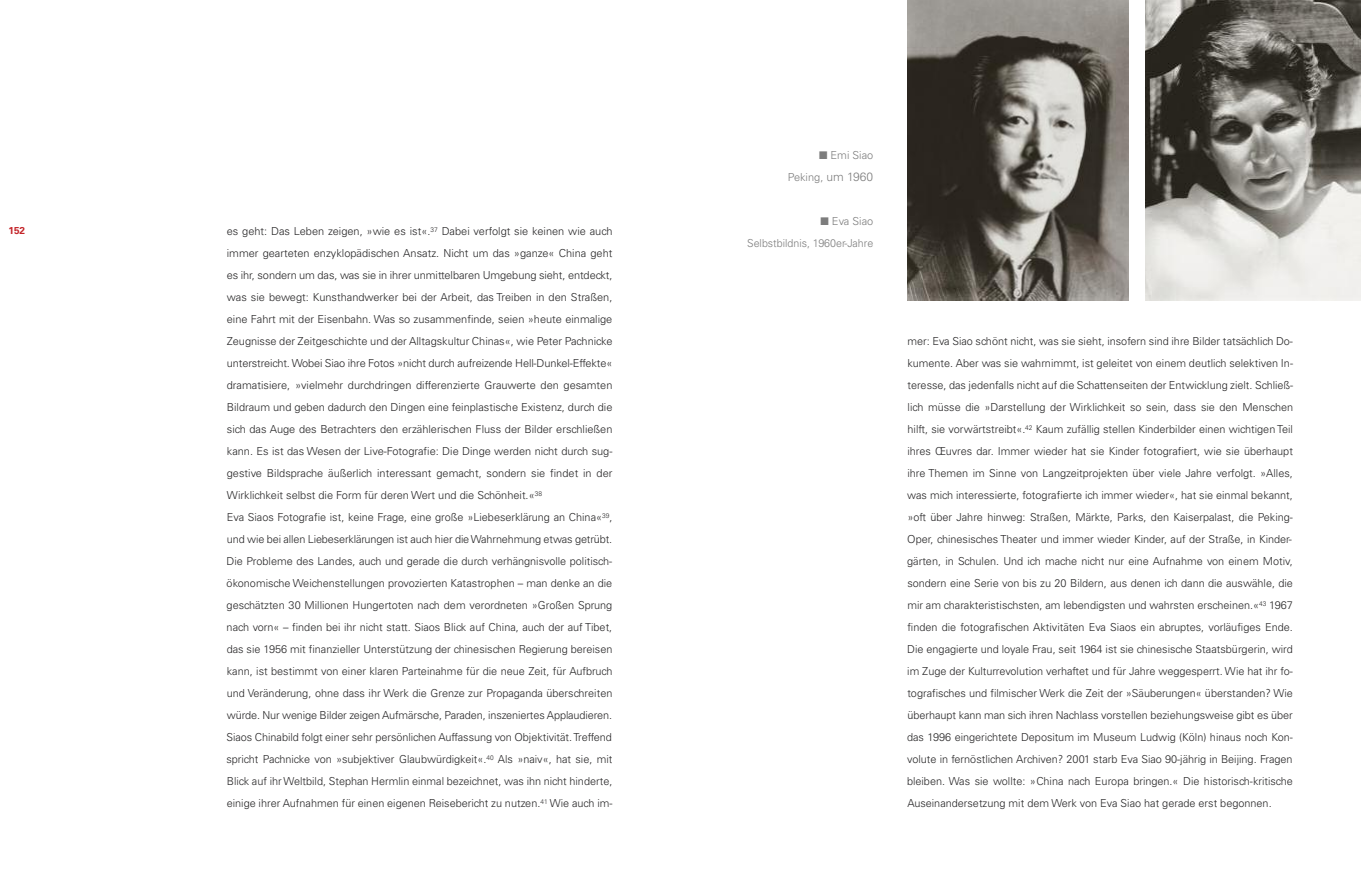
<style>
.page{position:relative;width:1361px;height:879px;background:#fff}
.page>*{position:absolute;margin:0;border:0;box-sizing:border-box;transform-origin:0 0}
.t1{font:300 11px/22px "Univers CE";color:#272627}
.t2{font:300 11px/22px "Univers CE";color:#7d7d7d;text-align:right}
.t3{font:700 10px "Univers CE";color:#c4252a}
.s1{font-size:12px}
</style>
<div class="page">
<img style="left:1145px;top:0;width:216px;height:301px">
<img style="left:907px;top:0;width:221px;height:301px">
<p class="t3" style="left:9px;top:225px;width:18px">152</p>
<p class="t1" style="left:226px;top:220px;width:388px">es geht: Das Leben zeigen, »wie es ist«.<sup>37</sup> Dabei verfolgt sie keinen wie auch immer gearteten enzyklopädischen Ansatz. Nicht um das »ganze« China geht es ihr, sondern um das, was sie in ihrer unmittelbaren Umgebung sieht, entdeckt, was sie bewegt: Kunsthandwerker bei der Arbeit, das Treiben in den Straßen, eine Fahrt mit der Eisenbahn. Was so zusammenfinde, seien »heute einmalige Zeugnisse der Zeitgeschichte und der Alltagskultur Chinas«, wie Peter Pachnicke unterstreicht. Wobei Siao ihre Fotos »nicht durch aufreizende Hell-Dunkel-Effekte« dramatisiere, »vielmehr durchdringen differenzierte Grauwerte den gesamten Bildraum und geben dadurch den Dingen eine feinplastische Existenz, durch die sich das Auge des Betrachters den erzählerischen Fluss der Bilder erschließen kann. Es ist das Wesen der Live-Fotografie: Die Dinge werden nicht durch sug&shy;gestive Bildsprache äußerlich interessant gemacht, sondern sie findet in der Wirklichkeit selbst die Form für deren Wert und die Schönheit.«<sup>38<br></sup>Eva Siaos Fotografie ist, keine Frage, eine große »Liebeserklärung an China«<sup>39</sup>, und wie bei allen Liebeserklärungen ist auch hier die Wahrnehmung etwas getrübt.<br>Die Probleme des Landes, auch und gerade die durch verhängnisvolle politisch&shy;ökonomische Weichenstellungen provozierten Katastrophen – man denke an die geschätzten 30 Millionen Hungertoten nach dem verordneten »Großen Sprung nach vorn« – finden bei ihr nicht statt. Siaos Blick auf China, auch der auf Tibet, das sie 1956 mit finanzieller Unterstützung der chinesischen Regierung bereisen kann, ist bestimmt von einer klaren Parteinahme für die neue Zeit, für Aufbruch und Veränderung, ohne dass ihr Werk die Grenze zur Propaganda überschreiten würde. Nur wenige Bilder zeigen Aufmärsche, Paraden, inszeniertes Applaudieren.<br>Siaos Chinabild folgt einer sehr persönlichen Auffassung von Objektivität. Treffend spricht Pachnicke von »subjektiver Glaubwürdigkeit«.<sup>40</sup> Als »naiv«, hat sie, mit Blick auf ihr Weltbild, Stephan Hermlin einmal bezeichnet, was ihn nicht hinderte, einige ihrer Aufnahmen für einen eigenen Reisebericht zu nutzen.<sup>41</sup> Wie auch im-</p>
<p class="t2" style="left:788px;top:145px;width:87px">■ Emi Siao<br>Peking, <span class="s1">um 1960</span></p>
<p class="t2" style="left:747px;top:211px;width:128px">■ Eva Siao<br>Selbstbildnis, 1960er-Jahre</p>
<p class="t1" style="left:907px;top:330px;width:388px">mer: Eva Siao schönt nicht, was sie sieht, insofern sind ihre Bilder tatsächlich Do&shy;kumente. Aber was sie wahrnimmt, ist geleitet von einem deutlich selektiven In&shy;teresse, das jedenfalls nicht auf die Schattenseiten der Entwicklung zielt. Schließ&shy;lich müsse die »Darstellung der Wirklichkeit so sein, dass sie den Menschen hilft, sie vorwärtstreibt«.<sup>42</sup> Kaum zufällig stellen Kinderbilder einen wichtigen Teil ihres Œuvres dar. Immer wieder hat sie Kinder fotografiert, wie sie überhaupt ihre Themen im Sinne von Langzeitprojekten über viele Jahre verfolgt. »Alles, was mich interessierte, fotografierte ich immer wieder«, hat sie einmal bekannt, »oft über Jahre hinweg: Straßen, Märkte, Parks, den Kaiserpalast, die Peking-Oper, chinesisches Theater und immer wieder Kinder, auf der Straße, in Kinder&shy;gärten, in Schulen. Und ich mache nicht nur eine Aufnahme von einem Motiv, sondern eine Serie von bis zu 20 Bildern, aus denen ich dann die auswähle, die mir am charakteristischsten, am lebendigsten und wahrsten erscheinen.«<sup>43</sup> 1967 finden die fotografischen Aktivitäten Eva Siaos ein abruptes, vorläufiges Ende.<br>Die engagierte und loyale Frau, seit 1964 ist sie chinesische Staatsbürgerin, wird im Zuge der Kulturrevolution verhaftet und für Jahre weggesperrt. Wie hat ihr fo&shy;tografisches und filmischer Werk die Zeit der »Säuberungen« überstanden? Wie überhaupt kann man sich ihren Nachlass vorstellen beziehungsweise gibt es über das 1996 eingerichtete Depositum im Museum Ludwig (Köln) hinaus noch Kon&shy;volute in fernöstlichen Archiven? 2001 starb Eva Siao 90-jährig in Beijing. Fragen bleiben. Was sie wollte: »China nach Europa bringen.« Die historisch-kritische Auseinandersetzung mit dem Werk von Eva Siao hat gerade erst begonnen.</p>
</div>
